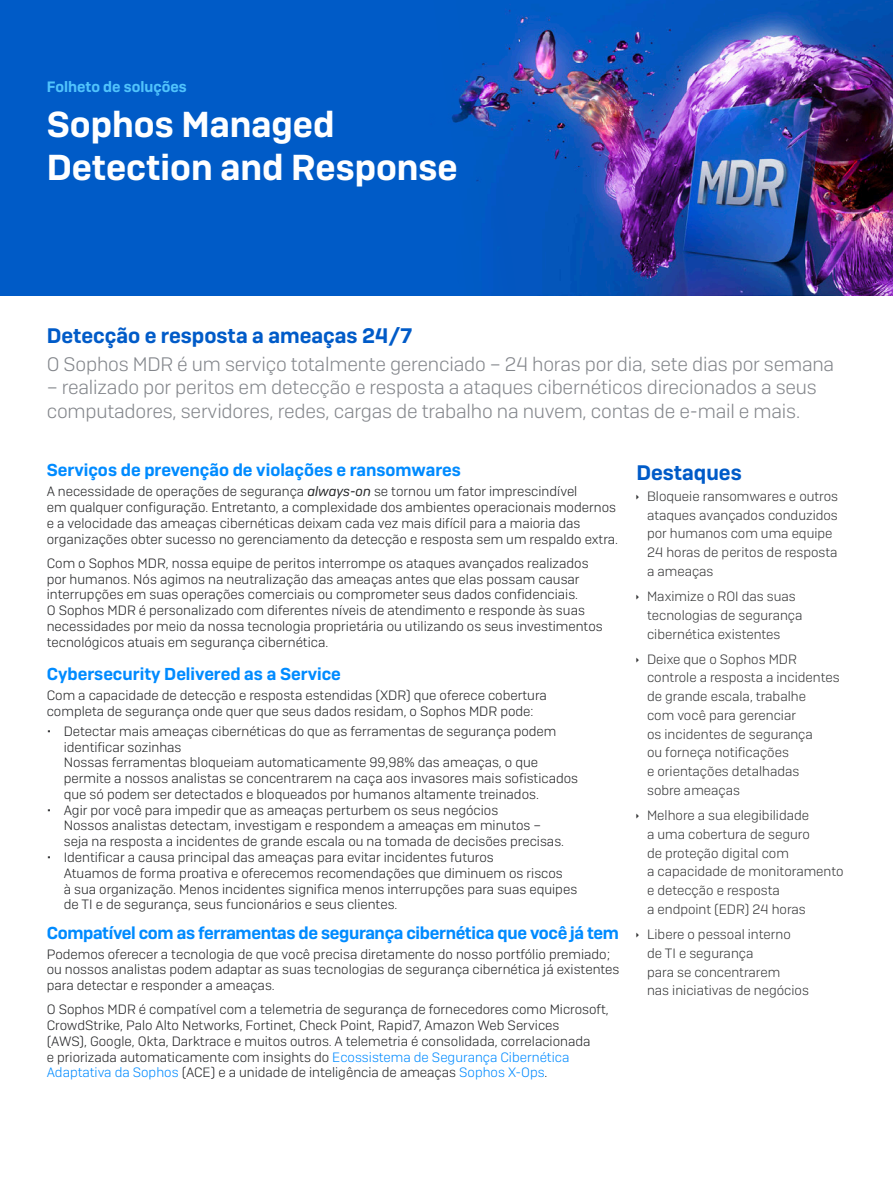
<style>
.page{position:relative;width:893px;height:1191px;background:#fff}
.page>*{position:absolute;margin:0;border:0;box-sizing:border-box;transform-origin:0 0}
.Title_-_Product_Name{font:600 36px/43.2px "Sophos Sans";color:#fff}
.Use_Cases_-_Blue_HDL{font:600 21px "Sophos Sans";color:#005bc8}
.Intro_copy{font:300 19.5px/23.4px "Sophos Sans";letter-spacing:-.01em;color:#83868b}
.Use_Cases_-_SubHDL{font:600 17.25px "Sophos Sans";letter-spacing:-.01em;color:#008bff}
.Solution_Brief_-_Top{font:600 15px "Sophos Sans";color:#50c3fc}
.Body_Copy{font:300 13.5px/15.8px "Sophos Sans";color:#242527}
.t1{font:300 13.5px/18.8px "Sophos Sans";color:#363738}
.s1{font-weight:400;font-style:italic}
.s2{color:#008bff}
</style>
<div class="page">
<img style="left:0;top:0;width:893px;height:295px">
<div style="left:39px;top:102px;width:427px;height:94px;background:#005bc8"></div>
<p class="Solution_Brief_-_Top" style="left:47px;top:78px;width:141px">Folheto de soluções</p>
<p class="Title_-_Product_Name" style="left:47px;top:102px;width:412px">Sophos Managed<br>Detection and Response</p>
<p class="Use_Cases_-_Blue_HDL" style="left:47px;top:323px;width:367px">Detecção e resposta a ameaças 24/7</p>
<p class="Intro_copy" style="left:47px;top:352px;width:789px">O Sophos MDR é um serviço totalmente gerenciado – 24 horas por dia, sete dias por semana</p>
<p class="Intro_copy" style="left:47px;top:375px;width:772px">– realizado por peritos em detecção e resposta a ataques cibernéticos direcionados a seus computadores, servidores, redes, cargas de trabalho na nuvem, contas de e-mail e mais.</p>
<p class="Use_Cases_-_SubHDL" style="left:47px;top:459px;width:416px">Serviços de prevenção de violações e ransomwares</p>
<p class="Body_Copy" style="left:47px;top:483px;width:573px">A necessidade de operações de segurança <span class="s1">always-on</span> se tornou um fator imprescindível<br>em qualquer configuração. Entretanto, a complexidade dos ambientes operacionais modernos e a velocidade das ameaças cibernéticas deixam cada vez mais difícil para a maioria das organizações obter sucesso no gerenciamento da detecção e resposta sem um respaldo extra.</p>
<p class="Body_Copy" style="left:47px;top:555px;width:557px">Com o Sophos MDR, nossa equipe de peritos interrompe os ataques avançados realizados por humanos. Nós agimos na neutralização das ameaças antes que elas possam causar interrupções em suas operações comerciais ou comprometer seus dados confidenciais.<br>O Sophos MDR é personalizado com diferentes níveis de atendimento e responde às suas necessidades por meio da nossa tecnologia proprietária ou utilizando os seus investimentos tecnológicos atuais em segurança cibernética.</p>
<p class="Use_Cases_-_SubHDL" style="left:47px;top:663px;width:296px">Cybersecurity Delivered as a Service</p>
<p class="Body_Copy" style="left:47px;top:687px;width:502px">Com a capacidade de detecção e resposta estendidas (XDR) que oferece cobertura completa de segurança onde quer que seus dados residam, o Sophos MDR pode:</p>
<p class="Body_Copy" style="left:64px;top:723px;width:516px;text-indent:-17px">• Detectar mais ameaças cibernéticas do que as ferramentas de segurança podem identificar sozinhas<br>Nossas ferramentas bloqueiam automaticamente 99,98% das ameaças, o que permite a nossos analistas se concentrarem na caça aos invasores mais sofisticados que só podem ser detectados e bloqueados por humanos altamente treinados.</p>
<p class="Body_Copy" style="left:64px;top:802px;width:502px;text-indent:-17px">• Agir por você para impedir que as ameaças perturbem os seus negócios<br>Nossos analistas detectam, investigam e respondem a ameaças em minutos – seja na resposta a incidentes de grande escala ou na tomada de decisões precisas.</p>
<p class="Body_Copy" style="left:64px;top:849px;width:515px;text-indent:-17px">• Identificar a causa principal das ameaças para evitar incidentes futuros<br>Atuamos de forma proativa e oferecemos recomendações que diminuem os riscos<br>à sua organização. Menos incidentes significa menos interrupções para suas equipes de TI e de segurança, seus funcionários e seus clientes.</p>
<p class="Use_Cases_-_SubHDL" style="left:47px;top:921px;width:574px">Compatível com as ferramentas de segurança cibernética que você já tem</p>
<p class="Body_Copy" style="left:47px;top:945px;width:574px">Podemos oferecer a tecnologia de que você precisa diretamente do nosso portfólio premiado; ou nossos analistas podem adaptar as suas tecnologias de segurança cibernética já existentes para detectar e responder a ameaças.</p>
<p class="Body_Copy" style="left:47px;top:1001px;width:563px">O Sophos MDR é compatível com a telemetria de segurança de fornecedores como Microsoft, CrowdStrike, Palo Alto Networks, Fortinet, Check Point, Rapid7, Amazon Web Services<br>(AWS), Google, Okta, Darktrace e muitos outros. A telemetria é consolidada, correlacionada<br>e priorizada automaticamente com insights do <span class="s2">Ecossistema de Segurança Cibernética Adaptativa da Sophos</span> (ACE) e a unidade de inteligência de ameaças <span class="s2">Sophos X-Ops</span>.</p>
<p class="Use_Cases_-_Blue_HDL" style="left:636px;top:459px;width:107px">Destaques</p>
<p class="t1" style="left:647px;top:486px;width:193px">Bloqueie ransomwares e outros ataques avançados conduzidos por humanos com uma equipe<br>24 horas de peritos de resposta a ameaças</p>
<p class="t1" style="left:647px;top:586px;width:157px">Maximize o ROI das suas tecnologias de segurança cibernética existentes</p>
<p class="t1" style="left:647px;top:649px;width:194px">Deixe que o Sophos MDR controle a resposta a incidentes de grande escala, trabalhe<br>com você para gerenciar<br>os incidentes de segurança<br>ou forneça notificações<br>e orientações detalhadas<br>sobre ameaças</p>
<p class="t1" style="left:647px;top:805px;width:198px">Melhore a sua elegibilidade<br>a uma cobertura de seguro<br>de proteção digital com<br>a capacidade de monitoramento e detecção e resposta<br>a endpoint (EDR) 24 horas</p>
<p class="t1" style="left:647px;top:924px;width:163px">Libere o pessoal interno de TI e segurança<br>para se concentrarem<br>nas iniciativas de negócios</p>
</div>
